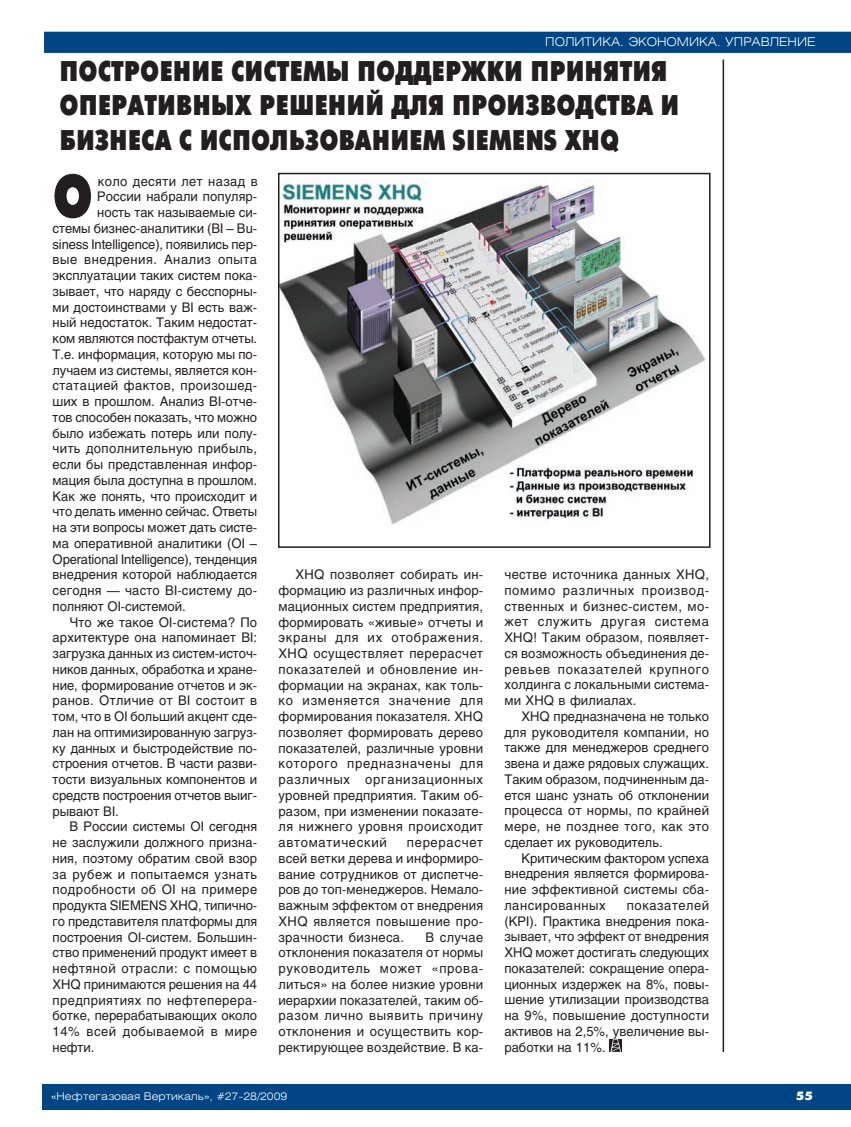
<style>
.page{position:relative;width:851px;height:1127px;background:#fff}
.page>*{position:absolute;margin:0;border:0;box-sizing:border-box;transform-origin:0 0}
.t1{font:700 60px "Futura Futuris X Cond C";color:#231f20}
.t2{font:700 28.5px/34.2px "Futura Futuris X Cond C";color:#231f20}
.t3{font:13.2px/15.8px "Helios";color:#231f20;text-align:justify}
.t4{font:13.2px "Helios";letter-spacing:.04em;color:#231f20}
.t5{font:13.2px "Helios";letter-spacing:.03em;color:#231f20}
.t6{font:13.2px "Helios";letter-spacing:.035em;color:#231f20}
.t7{font:13.2px "Helios";letter-spacing:.025em;color:#231f20}
.t8{font:300 12px "Helios Ext";color:#fff}
.t9{font:12px "Futura Futuris XC";color:#fff}
.t10{font:300 10.5px "Helios Ext";color:#fff}
</style>
<div class="page">
<div style="left:609px;top:1039px;width:13px;height:12px;background:#231f20"></div>
<svg style="left:610px;top:1039px;width:11px;height:13px"></svg>
<img style="left:281px;top:179px;width:425px;height:346px">
<div style="left:278px;top:173px;width:432px;height:375px;border:2px solid #231f20"></div>
<div style="left:43px;top:1084px;width:807px;height:26px;background:#004583"></div>
<svg style="left:44px;top:31px;width:806px;height:22px;background:#084b87"></svg>
<hr style="left:722px;top:60px;width:2px;height:992px;background:#231f20">
<p class="t8" style="left:545px;top:37px;width:272px">ПОЛИТИКА. ЭКОНОМИКА. УПРАВЛЕНИЕ</p>
<h2 class="t2" style="left:60px;top:57px;width:621px">ПОСТРОЕНИЕ СИСТЕМЫ ПОДДЕРЖКИ ПРИНЯТИЯ<br>ОПЕРАТИВНЫХ РЕШЕНИЙ ДЛЯ ПРОИЗВОДСТВА И<br>БИЗНЕСА С ИСПОЛЬЗОВАНИЕМ SIEMENS XHQ</h2>
<h1 class="t1" style="left:53px;top:173px;width:42px">О</h1>
<p class="t5" style="left:98px;top:176px;width:161px">коло десяти лет назад в</p>
<p class="t3" style="left:97px;top:190px;width:161px">России набрали популяр-</p>
<p class="t3" style="left:97px;top:206px;width:161px">ность так называемые си-</p>
<p class="t3" style="left:53px;top:222px;width:206px">стемы бизнес-аналитики (BI – Bu-</p>
<p class="t3" style="left:53px;top:237px;width:206px">siness Intelligence), появились пер-</p>
<p class="t4" style="left:53px;top:255px;width:206px">вые внедрения. Анализ опыта</p>
<p class="t3" style="left:53px;top:269px;width:206px">эксплуатации таких систем пока-</p>
<p class="t3" style="left:53px;top:285px;width:206px">зывает, что наряду с бесспорны-</p>
<p class="t3" style="left:53px;top:300px;width:206px">ми достоинствами у BI есть важ-</p>
<p class="t3" style="left:53px;top:316px;width:206px">ный недостаток. Таким недостат-</p>
<p class="t3" style="left:53px;top:332px;width:206px">ком являются постфактум отчеты.</p>
<p class="t3" style="left:53px;top:348px;width:206px">Т.е. информация, которую мы по-</p>
<p class="t3" style="left:53px;top:363px;width:206px">лучаем из системы, является кон-</p>
<p class="t6" style="left:53px;top:381px;width:206px">статацией фактов, произошед-</p>
<p class="t3" style="left:53px;top:395px;width:206px">ших в прошлом. Анализ BI-отче-</p>
<p class="t3" style="left:53px;top:411px;width:206px">тов способен показать, что можно</p>
<p class="t3" style="left:53px;top:426px;width:206px">было избежать потерь или полу-</p>
<p class="t5" style="left:53px;top:444px;width:206px">чить дополнительную прибыль,</p>
<p class="t3" style="left:53px;top:458px;width:206px">если бы представленная инфор-</p>
<p class="t3" style="left:53px;top:474px;width:206px">мация была доступна в прошлом.</p>
<p class="t3" style="left:53px;top:489px;width:206px">Как же понять, что происходит и</p>
<p class="t3" style="left:53px;top:505px;width:206px">что делать именно сейчас. Ответы</p>
<p class="t3" style="left:53px;top:521px;width:206px">на эти вопросы может дать систе-</p>
<p class="t3" style="left:53px;top:537px;width:206px">ма оперативной аналитики (OI –</p>
<p class="t3" style="left:53px;top:552px;width:206px">Operational Intelligence), тенденция</p>
<p class="t3" style="left:53px;top:568px;width:206px">внедрения которой наблюдается</p>
<p class="t3" style="left:53px;top:584px;width:206px">сегодня — часто BI-систему до-</p>
<p class="t3" style="left:53px;top:600px;width:135px">полняют OI-системой.</p>
<p class="t3" style="left:70px;top:615px;width:189px">Что же такое OI-система? По</p>
<p class="t3" style="left:53px;top:631px;width:206px">архитектуре она напоминает BI:</p>
<p class="t3" style="left:53px;top:647px;width:206px">загрузка данных из систем-источ-</p>
<p class="t3" style="left:53px;top:663px;width:206px">ников данных, обработка и хране-</p>
<p class="t3" style="left:53px;top:678px;width:206px">ние, формирование отчетов и эк-</p>
<p class="t7" style="left:53px;top:696px;width:206px">ранов. Отличие от BI состоит в</p>
<p class="t3" style="left:53px;top:710px;width:206px">том, что в OI больший акцент сде-</p>
<p class="t3" style="left:53px;top:725px;width:206px">лан на оптимизированную загруз-</p>
<p class="t3" style="left:53px;top:741px;width:206px">ку данных и быстродействие по-</p>
<p class="t3" style="left:53px;top:757px;width:206px">строения отчетов. В части разви-</p>
<p class="t3" style="left:53px;top:773px;width:206px">тости визуальных компонентов и</p>
<p class="t3" style="left:53px;top:788px;width:206px">средств построения отчетов выиг-</p>
<p class="t3" style="left:53px;top:804px;width:68px">рывают BI.</p>
<p class="t3" style="left:70px;top:820px;width:189px">В России системы ОI сегодня</p>
<p class="t3" style="left:53px;top:836px;width:206px">не заслужили должного призна-</p>
<p class="t3" style="left:53px;top:851px;width:206px">ния, поэтому обратим свой взор</p>
<p class="t4" style="left:53px;top:869px;width:206px">за рубеж и попытаемся узнать</p>
<p class="t6" style="left:53px;top:885px;width:206px">подробности об OI на примере</p>
<p class="t3" style="left:53px;top:899px;width:206px">продукта SIEMENS XHQ, типично-</p>
<p class="t3" style="left:53px;top:914px;width:206px">го представителя платформы для</p>
<p class="t3" style="left:53px;top:930px;width:206px">построения OI-систем. Большин-</p>
<p class="t3" style="left:53px;top:946px;width:206px">ство применений продукт имеет в</p>
<p class="t4" style="left:53px;top:963px;width:206px">нефтяной отрасли: с помощью</p>
<p class="t3" style="left:53px;top:977px;width:206px">XHQ принимаются решения на 44</p>
<p class="t5" style="left:53px;top:995px;width:206px">предприятиях по нефтеперера-</p>
<p class="t3" style="left:53px;top:1009px;width:206px">ботке, перерабатывающих около</p>
<p class="t4" style="left:53px;top:1026px;width:206px">14% всей добываемой в мире</p>
<p class="t3" style="left:53px;top:1040px;width:43px">нефти.</p>
<p class="t3" style="left:278px;top:568px;width:206px;text-indent:17px">XHQ позволяет собирать ин&shy;формацию из различных инфор&shy;мационных систем предприятия, формировать «живые» отчеты и экраны для их отображения.<br>XHQ осуществляет перерасчет показателей и обновление ин&shy;формации на экранах, как толь&shy;ко изменяется значение для формирования показателя. XHQ позволяет формировать дерево показателей, различные уровни которого предназначены для различных организационных уровней предприятия. Таким об&shy;разом, при изменении показате&shy;ля нижнего уровня происходит автоматический</p>
<p class="t3" style="left:278px;top:836px;width:206px;text-indent:128px">перерасчет всей ветки дерева и информиро&shy;вание сотрудников от диспетче&shy;ров до топ-менеджеров. Немало&shy;важным эффектом от внедрения XHQ является повышение про&shy;зрачности бизнеса.</p>
<p class="t3" style="left:278px;top:930px;width:206px;text-indent:147px">В случае отклонения показателя от нормы руководитель может «прова&shy;литься» на более низкие уровни иерархии показателей, таким об&shy;разом лично выявить причину отклонения и осуществить кор&shy;ректирующее воздействие. В ка-</p>
<p class="t3" style="left:504px;top:568px;width:206px">честве источника данных XHQ, помимо различных производ&shy;ственных и бизнес-систем, мо&shy;жет служить другая система XHQ! Таким образом, появляет&shy;ся возможность объединения де&shy;ревьев показателей крупного холдинга с локальными система&shy;ми XHQ в филиалах.</p>
<p class="t3" style="left:504px;top:710px;width:206px;text-indent:17px">XHQ предназначена не только для руководителя компании, но также для менеджеров среднего звена и даже рядовых служащих.<br>Таким образом, подчиненным да&shy;ется шанс узнать об отклонении процесса от нормы, по крайней мере, не позднее того, как это сделает их руководитель.</p>
<p class="t3" style="left:504px;top:851px;width:206px;text-indent:17px">Критическим фактором успеха внедрения является формирова&shy;ние эффективной системы сба&shy;лансированных</p>
<p class="t3" style="left:504px;top:899px;width:206px;text-indent:122px">показателей (KPI). Практика внедрения пока&shy;зывает, что эффект от внедрения XHQ может достигать следующих показателей: сокращение опера&shy;ционных издержек на 8%, повы&shy;шение утилизации производства на 9%, повышение доступности активов на 2,5%, увеличение вы&shy;работки на 11%.</p>
<p class="t10" style="left:51px;top:1092px;width:238px">«Нефтегазовая Вертикаль», #27-28/2009</p>
<p class="t9" style="left:796px;top:1091px;width:18px">55</p>
</div>
